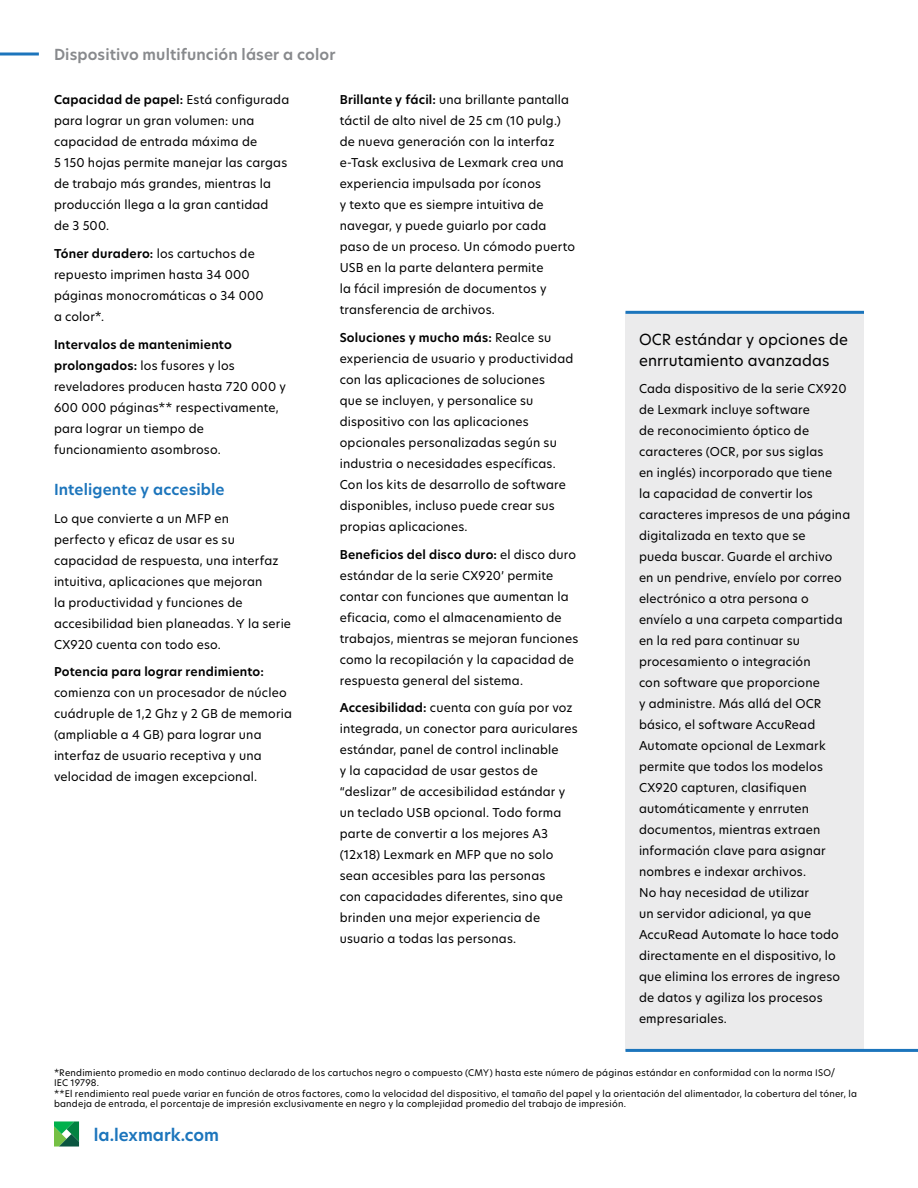
<style>
.page{position:relative;width:918px;height:1188px;background:#fff}
.page>*{position:absolute;margin:0;border:0;box-sizing:border-box;transform-origin:0 0}
.t1{font:600 16.5px "TP Hero";color:#1c75bc}
.t2{font:15px/21px "TP Hero";letter-spacing:.005em;color:#000}
.t3{font:600 15px "TP Hero";letter-spacing:.01em;color:#888a8d}
.t4{font:600 15px "TP Hero";letter-spacing:.005em;color:#1c75bc}
.t5{font:12px/21px "TP Hero";letter-spacing:.015em;color:#000}
.t6{font:600 12px "TP Hero";letter-spacing:.015em;color:#000}
.t7{font:9px/10.5px "TP Hero";letter-spacing:.025em;color:#000}
.s1{font-weight:600}
</style>
<div class="page">
<svg style="left:0;top:52px;width:39px;height:4px"></svg>
<svg style="left:54px;top:1121px;width:25px;height:26px"></svg>
<div style="left:626px;top:312px;width:238px;height:738px;background:#ebebec"></div>
<hr style="left:626px;top:1049px;width:238px;height:3px;background:#1c75bc">
<hr style="left:864px;top:1049px;width:54px;height:3px;background:#1c75bc">
<hr style="left:626px;top:311px;width:238px;height:3px;background:#1c75bc">
<p class="t3" style="left:54px;top:44px;width:283px">Dispositivo multifunción láser a color</p>
<p class="t5" style="left:54px;top:89px;width:237px"><span class="s1">Capacidad de papel:</span> Está configurada para lograr un gran volumen: una capacidad de entrada máxima de<br>5 150 hojas permite manejar las cargas de trabajo más grandes, mientras la producción llega a la gran cantidad<br>de 3 500.</p>
<p class="t5" style="left:54px;top:243px;width:211px"><span class="s1">Tóner duradero:</span> los cartuchos de repuesto imprimen hasta 34 000 páginas monocromáticas o 34 000 a color*.</p>
<p class="t5" style="left:54px;top:334px;width:233px"><span class="s1">Intervalos de mantenimiento prolongados:</span> los fusores y los reveladores producen hasta 720 000 y<br>600 000 páginas** respectivamente, para lograr un tiempo de funcionamiento asombroso.</p>
<p class="t4" style="left:54px;top:479px;width:172px">Inteligente y accesible</p>
<p class="t5" style="left:54px;top:508px;width:239px">Lo que convierte a un MFP en<br>perfecto y eficaz de usar es su capacidad de respuesta, una interfaz intuitiva, aplicaciones que mejoran<br>la productividad y funciones de accesibilidad bien planeadas. Y la serie<br>CX920 cuenta con todo eso.</p>
<p class="t6" style="left:54px;top:664px;width:211px">Potencia para lograr rendimiento:</p>
<p class="t5" style="left:54px;top:682px;width:239px">comienza con un procesador de núcleo cuádruple de 1,2 Ghz y 2 GB de memoria (ampliable a 4 GB) para lograr una interfaz de usuario receptiva y una velocidad de imagen excepcional.</p>
<p class="t5" style="left:340px;top:89px;width:237px"><span class="s1">Brillante y fácil:</span> una brillante pantalla táctil de alto nivel de 25 cm (10 pulg.) de nueva generación con la interfaz e-Task exclusiva de Lexmark crea una experiencia impulsada por íconos<br>y texto que es siempre intuitiva de navegar, y puede guiarlo por cada paso de un proceso. Un cómodo puerto USB en la parte delantera permite<br>la fácil impresión de documentos y transferencia de archivos.</p>
<p class="t5" style="left:340px;top:327px;width:235px"><span class="s1">Soluciones y mucho más:</span> Realce su experiencia de usuario y productividad con las aplicaciones de soluciones<br>que se incluyen, y personalice su dispositivo con las aplicaciones opcionales personalizadas según su industria o necesidades específicas.<br>Con los kits de desarrollo de software disponibles, incluso puede crear sus propias aplicaciones.</p>
<p class="t5" style="left:340px;top:544px;width:240px"><span class="s1">Beneficios del disco duro:</span> el disco duro estándar de la serie CX920’ permite contar con funciones que aumentan la eficacia, como el almacenamiento de trabajos, mientras se mejoran funciones como la recopilación y la capacidad de respuesta general del sistema.</p>
<p class="t5" style="left:340px;top:697px;width:240px"><span class="s1">Accesibilidad:</span> cuenta con guía por voz integrada, un conector para auriculares estándar, panel de control inclinable<br>y la capacidad de usar gestos de “deslizar” de accesibilidad estándar y un teclado USB opcional. Todo forma parte de convertir a los mejores A3 (12x18) Lexmark en MFP que no solo sean accesibles para las personas<br>con capacidades diferentes, sino que brinden una mejor experiencia de usuario a todas las personas.</p>
<p class="t2" style="left:639px;top:328px;width:211px">OCR estándar y opciones de enrrutamiento avanzadas</p>
<p class="t5" style="left:639px;top:378px;width:213px">Cada dispositivo de la serie CX920 de Lexmark incluye software<br>de reconocimiento óptico de caracteres (OCR, por sus siglas<br>en inglés) incorporado que tiene<br>la capacidad de convertir los caracteres impresos de una página digitalizada en texto que se<br>pueda buscar. Guarde el archivo<br>en un pendrive, envíelo por correo electrónico a otra persona o envíelo a una carpeta compartida en la red para continuar su procesamiento o integración<br>con software que proporcione<br>y administre. Más allá del OCR básico, el software AccuRead<br>Automate opcional de Lexmark permite que todos los modelos<br>CX920 capturen, clasifiquen automáticamente y enrruten documentos, mientras extraen información clave para asignar nombres e indexar archivos.<br>No hay necesidad de utilizar<br>un servidor adicional, ya que<br>AccuRead Automate lo hace todo directamente en el dispositivo, lo que elimina los errores de ingreso de datos y agiliza los procesos empresariales.</p>
<p class="t7" style="left:54px;top:1067px;width:804px">*Rendimiento promedio en modo continuo declarado de los cartuchos negro o compuesto (CMY) hasta este número de páginas estándar en conformidad con la norma ISO/<br>IEC 19798.<br>**El rendimiento real puede variar en función de otros factores, como la velocidad del dispositivo, el tamaño del papel y la orientación del alimentador, la cobertura del tóner, la bandeja de entrada, el porcentaje de impresión exclusivamente en negro y la complejidad promedio del trabajo de impresión.</p>
<h1 class="t1" style="left:94px;top:1123px;width:127px">la.lexmark.com</h1>
</div>
